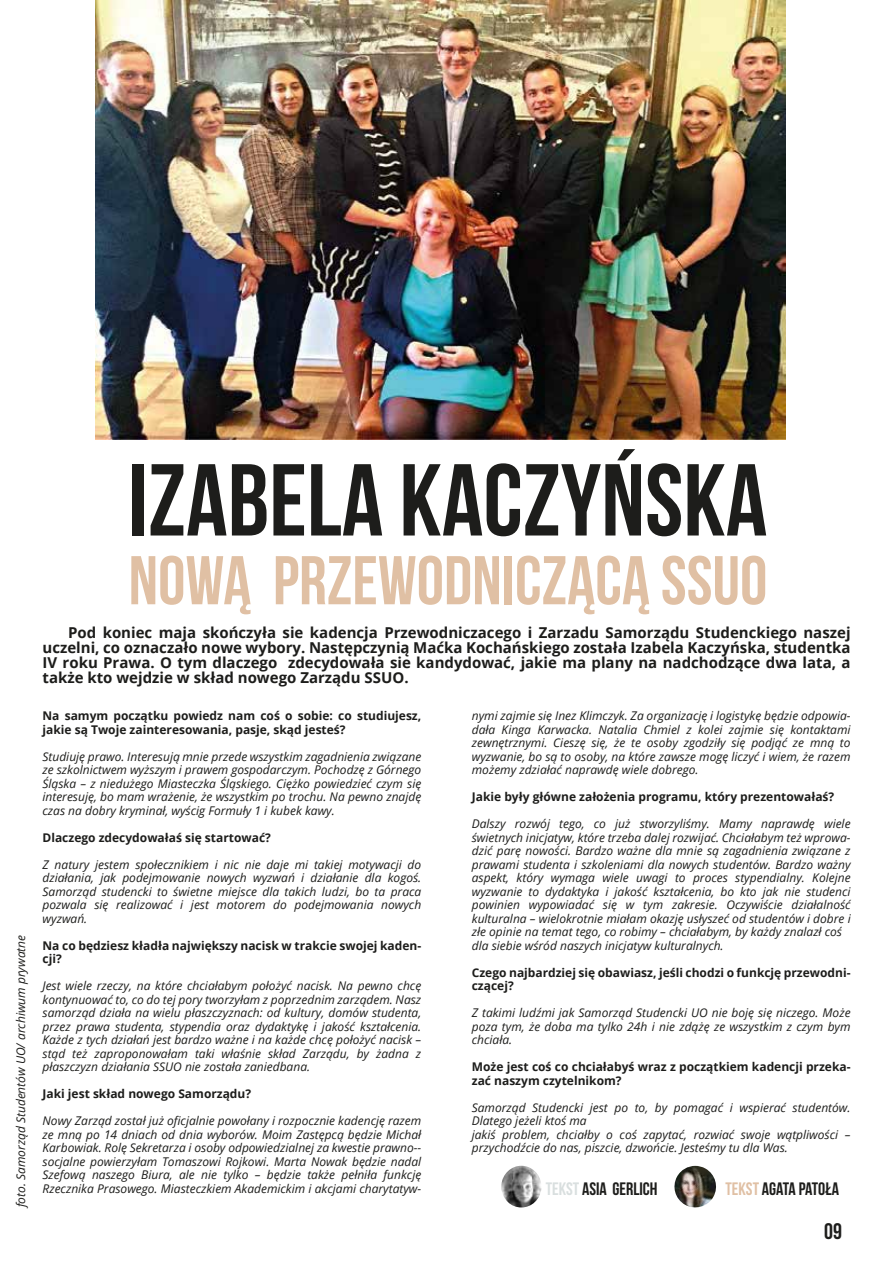
<style>
.page{position:relative;width:893px;height:1263px;background:#fff}
.page>*{position:absolute;margin:0;border:0;box-sizing:border-box;transform-origin:0 0}
.t1{font:101.85px "Bebas Neue";color:#1d1d1b}
.t2{font:68.7px "Bebas Neue";color:#e0c0a4}
.t3{font:22.5px "Bebas Neue";color:#1d1d1b}
.t4{font:18px "Bebas Neue";color:#1d1d1b}
.t5{font:700 15px/15px "Open Sans";color:#1d1d1b;text-align:justify}
.t6{font:italic 12px/13.5px "Open Sans";color:#1d1d1b;text-align:justify}
.t7{font:700 12px/13.5px "Open Sans";color:#1d1d1b}
.s1{color:#d9dfdf}
.s2{color:#e0c0a4}
</style>
<div class="page">
<img style="left:501px;top:1166px;width:40px;height:41px;border-radius:19px">
<img style="left:674px;top:1166px;width:42px;height:42px">
<img style="left:96px;top:0;width:689px;height:440px">
<p class="t6" style="left:14px;top:1207px;width:274px;rotate:-90deg">foto. Samorząd Studentów UO/ archiwum prywatne</p>
<h1 class="t1" style="left:129px;top:444px;width:640px">IZABELA KACZYŃSKA</h1>
<h2 class="t2" style="left:129px;top:543px;width:640px">NOWĄ PRZEWODNICZĄCĄ SSUO</h2>
<p class="t5" style="left:43px;top:625px;width:810px;text-indent:26px">Pod koniec maja skończyła sie kadencja Przewodniczacego i Zarzadu Samorządu Studenckiego naszej uczelni, co oznaczało nowe wybory. Następczynią Maćka Kochańskiego została Izabela Kaczyńska, studentka IV roku Prawa. O tym dlaczego zdecydowała sie kandydować, jakie ma plany na nadchodzące dwa lata, a także kto wejdzie w skład nowego Zarządu SSUO.</p>
<p class="t7" style="left:43px;top:709px;width:380px">Na samym początku powiedz nam coś o sobie: co studiujesz, jakie są Twoje zainteresowania, pasje, skąd jesteś?</p>
<p class="t6" style="left:43px;top:749px;width:380px">Studiuję prawo. Interesują mnie przede wszystkim zagadnienia związane ze szkolnictwem wyższym i prawem gospodarczym. Pochodzę z Górnego Śląska – z niedużego Miasteczka Śląskiego. Ciężko powiedzieć czym się interesuję, bo mam wrażenie, że wszystkim po trochu. Na pewno znajdę czas na dobry kryminał, wyścig Formuły 1 i kubek kawy.</p>
<p class="t7" style="left:43px;top:830px;width:230px">Dlaczego zdecydowałaś się startować?</p>
<p class="t6" style="left:43px;top:857px;width:380px">Z natury jestem społecznikiem i nic nie daje mi takiej motywacji do działania, jak podejmowanie nowych wyzwań i działanie dla kogoś.<br>Samorząd studencki to świetne miejsce dla takich ludzi, bo ta praca pozwala się realizować i jest motorem do podejmowania nowych wyzwań.</p>
<p class="t7" style="left:43px;top:938px;width:380px">Na co będziesz kładła największy nacisk w trakcie swojej kaden&shy;cji?</p>
<p class="t6" style="left:43px;top:979px;width:380px">Jest wiele rzeczy, na które chciałabym położyć nacisk. Na pewno chcę kontynuować to, co do tej pory tworzyłam z poprzednim zarządem. Nasz samorząd działa na wielu płaszczyznach: od kultury, domów studenta, przez prawa studenta, stypendia oraz dydaktykę i jakość kształcenia.<br>Każde z tych działań jest bardzo ważne i na każde chcę położyć nacisk – stąd też zaproponowałam taki właśnie skład Zarządu, by żadna z płaszczyzn działania SSUO nie została zaniedbana.</p>
<p class="t7" style="left:43px;top:1087px;width:210px">Jaki jest skład nowego Samorządu?</p>
<p class="t6" style="left:43px;top:1114px;width:380px">Nowy Zarząd został już oficjalnie powołany i rozpocznie kadencję razem ze mną po 14 dniach od dnia wyborów. Moim Zastępcą będzie Michał Karbowiak. Rolę Sekretarza i osoby odpowiedzialnej za kwestie prawno-- socjalne powierzyłam Tomaszowi Rojkowi. Marta Nowak będzie nadal Szefową naszego Biura, ale nie tylko – będzie także pełniła funkcję Rzecznika Prasowego. Miasteczkiem Akademickim i akcjami charytatyw-</p>
<p class="t6" style="left:472px;top:709px;width:380px">nymi zajmie się Inez Klimczyk. Za organizację i logistykę będzie odpowia&shy;dała Kinga Karwacka. Natalia Chmiel z kolei zajmie się kontaktami zewnętrznymi. Cieszę się, że te osoby zgodziły się podjąć ze mną to wyzwanie, bo są to osoby, na które zawsze mogę liczyć i wiem, że razem możemy zdziałać naprawdę wiele dobrego.</p>
<p class="t7" style="left:472px;top:790px;width:364px">Jakie były główne założenia programu, który prezentowałaś?</p>
<p class="t6" style="left:472px;top:817px;width:380px;text-align:left">Dalszy rozwój tego, co już stworzyliśmy. Mamy naprawdę wiele świetnych inicjatyw, które trzeba dalej rozwijać. Chciałabym też wprowa&shy;dzić parę nowości. Bardzo ważne dla mnie są zagadnienia związane z prawami studenta i szkoleniami dla nowych studentów. Bardzo ważny aspekt, który wymaga wiele uwagi to proces stypendialny. Kolejne wyzwanie to dydaktyka i jakość kształcenia, bo kto jak nie studenci powinien wypowiadać się w tym zakresie. Oczywiście działalność kulturalna – wielokrotnie miałam okazję usłyszeć od studentów i dobre i złe opinie na temat tego, co robimy – chciałabym, by każdy znalazł coś dla siebie wśród naszych inicjatyw kulturalnych.</p>
<p class="t7" style="left:472px;top:965px;width:380px">Czego najbardziej się obawiasz, jeśli chodzi o funkcję przewodni&shy;czącej?</p>
<p class="t6" style="left:472px;top:1006px;width:380px">Z takimi ludźmi jak Samorząd Studencki UO nie boję się niczego. Może poza tym, że doba ma tylko 24h i nie zdążę ze wszystkim z czym bym chciała.</p>
<p class="t7" style="left:472px;top:1060px;width:380px">Może jest coś co chciałabyś wraz z początkiem kadencji przeka&shy;zać naszym czytelnikom?</p>
<p class="t6" style="left:472px;top:1100px;width:380px;text-align:left">Samorząd Studencki jest po to, by pomagać i wspierać studentów.<br>Dlatego jeżeli ktoś ma<br>jakiś problem, chciałby o coś zapytać, rozwiać swoje wątpliwości – przychodźcie do nas, piszcie, dzwońcie. Jesteśmy tu dla Was.</p>
<h3 class="t4" style="left:546px;top:1179px;width:113px"><span class="s1">TEKST</span> ASIA GERLICH</h3>
<h3 class="t4" style="left:725px;top:1179px;width:115px"><span class="s2">TEKST</span> AGATA PATOŁA</h3>
<h3 class="t3" style="left:824px;top:1219px;width:19px">09</h3>
</div>
